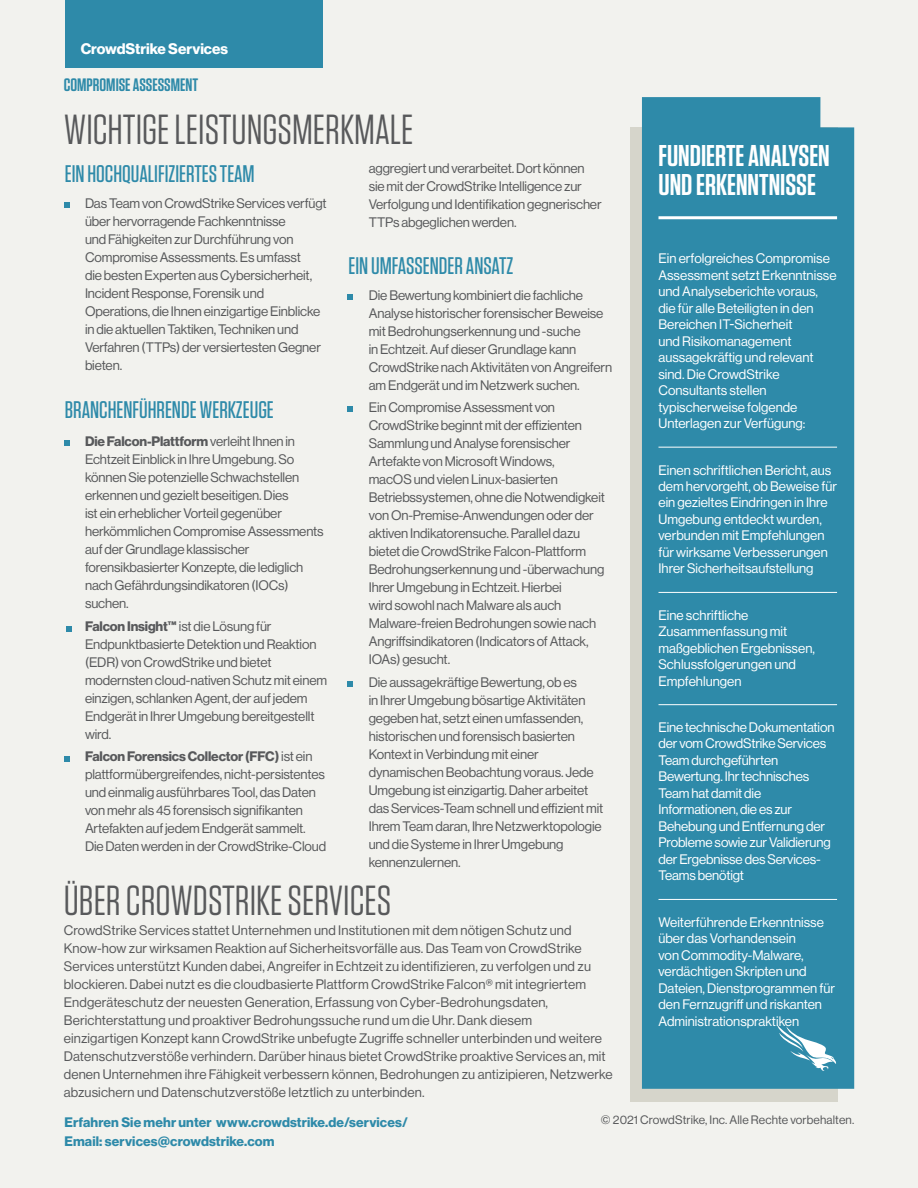
<style>
.page{position:relative;width:918px;height:1188px;background:#f2f2ee}
.page>*{position:absolute;margin:0;border:0;box-sizing:border-box;transform-origin:0 0}
.t1{font:42px "Tungsten";color:#58595b}
.t2{font:600 30px/28.5px "Tungsten";color:#fff}
.t3{font:500 24px "Tungsten";color:#2e8aa9}
.t4{font:600 18px "Tungsten";color:#2e8aa9}
.t5{font:700 15px "Haas Grot Disp 75";color:#fff}
.t6{font:13.5px/18px "Haas Grot Disp 55 Roman";letter-spacing:-.01em;color:#58595b}
.t7{font:13.5px/16.5px "Haas Grot Disp 55 Roman";color:#fff}
.t8{font:13.5px/18px "Haas Grot Disp 55 Roman";letter-spacing:.01em;color:#58595b}
.t9{font:700 13.5px "Haas Grot Disp 75";letter-spacing:.01em;color:#2e8aa9}
.t10{font:700 13.5px "Haas Grot Disp 75";letter-spacing:-.01em;color:#58595b}
.t11{font:12px "Haas Grot Disp 55 Roman";letter-spacing:.01em;color:#58595b}
.s1{font-family:"Haas Grot Disp 55 Roman";font-weight:400}
.s2{font-family:"Haas Grot Disp 75";font-weight:700}
</style>
<div class="page">
<div style="left:630px;top:127px;width:208px;height:974px;background:#d6d5cb"></div>
<div style="left:642px;top:97px;width:212px;height:992px;background:#2e8aa9"></div>
<svg style="left:64px;top:202px;width:6px;height:6px"></svg>
<svg style="left:64px;top:440px;width:6px;height:6px"></svg>
<svg style="left:66px;top:626px;width:6px;height:6px"></svg>
<svg style="left:64px;top:756px;width:6px;height:6px"></svg>
<svg style="left:347px;top:294px;width:6px;height:6px"></svg>
<svg style="left:347px;top:407px;width:6px;height:5px"></svg>
<svg style="left:347px;top:681px;width:6px;height:6px"></svg>
<svg style="left:777px;top:1025px;width:60px;height:46px;background:#5ea5bc"></svg>
<div style="left:65px;top:0;width:258px;height:68px;background:#2e8aa9"></div>
<hr style="left:658px;top:216px;width:179px;height:3px;background:#fff">
<hr style="left:658px;top:447px;width:179px;height:1px;background:#fff">
<hr style="left:658px;top:592px;width:179px;height:1px;background:#fff">
<hr style="left:658px;top:704px;width:179px;height:1px;background:#fff">
<hr style="left:658px;top:899px;width:179px;height:1px;background:#fff">
<p class="t5" style="left:81px;top:39px;width:149px">CrowdStrike Services</p>
<h3 class="t4" style="left:64px;top:75px;width:136px">COMPROMISE ASSESSMENT</h3>
<h1 class="t1" style="left:64px;top:107px;width:351px">WICHTIGE LEISTUNGSMERKMALE</h1>
<h3 class="t3" style="left:65px;top:161px;width:191px">EIN HOCHQUALIFIZIERTES TEAM</h3>
<p class="t6" style="left:85px;top:194px;width:243px">Das Team von CrowdStrike Services verfügt über hervorragende Fachkenntnisse<br>und Fähigkeiten zur Durchführung von Compromise Assessments. Es umfasst<br>die besten Experten aus Cybersicherheit, Incident Response, Forensik und Operations, die Ihnen einzigartige Einblicke in die aktuellen Taktiken, Techniken und Verfahren (TTPs) der versiertesten Gegner bieten.</p>
<h3 class="t3" style="left:65px;top:397px;width:211px">BRANCHENFÜHRENDE WERKZEUGE</h3>
<p class="t10" style="left:85px;top:433px;width:212px">Die Falcon-Plattform <span class="s1">verleiht Ihnen in</span></p>
<p class="t6" style="left:85px;top:451px;width:240px">Echtzeit Einblick in Ihre Umgebung. So können Sie potenzielle Schwachstellen erkennen und gezielt beseitigen. Dies<br>ist ein erheblicher Vorteil gegenüber herkömmlichen Compromise Assessments auf der Grundlage klassischer forensikbasierter Konzepte, die lediglich nach Gefährdungsindikatoren (IOCs) suchen.</p>
<p class="t6" style="left:85px;top:617px;width:244px"><span class="s2">Falcon Insight™</span> ist die Lösung für Endpunktbasierte Detektion und Reaktion (EDR) von CrowdStrike und bietet modernsten cloud-nativen Schutz mit einem einzigen, schlanken Agent, der auf jedem Endgerät in Ihrer Umgebung bereitgestellt wird.</p>
<p class="t10" style="left:85px;top:748px;width:229px">Falcon Forensics Collector (FFC)<span class="s1">ist ein</span></p>
<p class="t6" style="left:85px;top:766px;width:243px">plattformübergreifendes, nicht-persistentes und einmalig ausführbares Tool, das Daten von mehr als 45 forensisch signifikanten Artefakten auf jedem Endgerät sammelt.<br>Die Daten werden in der CrowdStrike-Cloud</p>
<p class="t6" style="left:369px;top:160px;width:234px">aggregiert und verarbeitet. Dort können sie mit der CrowdStrike Intelligence zur Verfolgung und Identifikation gegnerischer TTPs abgeglichen werden.</p>
<h3 class="t3" style="left:348px;top:253px;width:166px">EIN UMFASSENDER ANSATZ</h3>
<p class="t6" style="left:369px;top:286px;width:245px">Die Bewertung kombiniert die fachliche Analyse historischer forensischer Beweise mit Bedrohungserkennung und -suche<br>in Echtzeit. Auf dieser Grundlage kann CrowdStrike nach Aktivitäten von Angreifern am Endgerät und im Netzwerk suchen.</p>
<p class="t6" style="left:369px;top:399px;width:238px">Ein Compromise Assessment von CrowdStrike beginnt mit der effizienten Sammlung und Analyse forensischer Artefakte von Microsoft Windows,<br>macOS und vielen Linux-basierten Betriebssystemen, ohne die Notwendigkeit von On-Premise-Anwendungen oder der aktiven Indikatorensuche. Parallel dazu bietet die CrowdStrike Falcon-Plattform Bedrohungserkennung und -überwachung Ihrer Umgebung in Echtzeit. Hierbei<br>wird sowohl nach Malware als auch Malware-freien Bedrohungen sowie nach Angriffsindikatoren (Indicators of Attack, IOAs) gesucht.</p>
<p class="t6" style="left:369px;top:673px;width:236px">Die aussagekräftige Bewertung, ob es<br>in Ihrer Umgebung bösartige Aktivitäten gegeben hat, setzt einen umfassenden, historischen und forensisch basierten Kontext in Verbindung mit einer dynamischen Beobachtung voraus. Jede Umgebung ist einzigartig. Daher arbeitet das Services-Team schnell und effizient mit Ihrem Team daran, Ihre Netzwerktopologie und die Systeme in Ihrer Umgebung kennenzulernen.</p>
<h1 class="t1" style="left:64px;top:879px;width:329px">ÜBER CROWDSTRIKE SERVICES</h1>
<p class="t8" style="left:64px;top:922px;width:550px">CrowdStrike Services stattet Unternehmen und Institutionen mit dem nötigen Schutz und Know-how zur wirksamen Reaktion auf Sicherheitsvorfälle aus. Das Team von CrowdStrike Services unterstützt Kunden dabei, Angreifer in Echtzeit zu identifizieren, zu verfolgen und zu blockieren. Dabei nutzt es die cloudbasierte Plattform CrowdStrike Falcon® mit integriertem Endgeräteschutz der neuesten Generation, Erfassung von Cyber-Bedrohungsdaten, Berichterstattung und proaktiver Bedrohungssuche rund um die Uhr. Dank diesem<br>einzigartigen Konzept kann CrowdStrike unbefugte Zugriffe schneller unterbinden und weitere Datenschutzverstöße verhindern. Darüber hinaus bietet CrowdStrike proaktive Services an, mit denen Unternehmen ihre Fähigkeit verbessern können, Bedrohungen zu antizipieren, Netzwerke abzusichern und Datenschutzverstöße letztlich zu unterbinden.</p>
<h2 class="t2" style="left:658px;top:142px;width:173px">FUNDIERTE ANALYSEN<br>UND ERKENNTNISSE</h2>
<p class="t7" style="left:658px;top:250px;width:180px">Ein erfolgreiches Compromise<br>Assessment setzt Erkenntnisse und Analyseberichte voraus, die für alle Beteiligten in den<br>Bereichen IT-Sicherheit<br>und Risikomanagement aussagekräftig und relevant sind. Die CrowdStrike<br>Consultants stellen typischerweise folgende<br>Unterlagen zur Verfügung:</p>
<p class="t7" style="left:658px;top:462px;width:180px">Einen schriftlichen Bericht, aus dem hervorgeht, ob Beweise für ein gezieltes Eindringen in Ihre<br>Umgebung entdeckt wurden, verbunden mit Empfehlungen für wirksame Verbesserungen<br>Ihrer Sicherheitsaufstellung</p>
<p class="t7" style="left:658px;top:607px;width:158px">Eine schriftliche<br>Zusammenfassung mit maßgeblichen Ergebnissen,<br>Schlussfolgerungen und<br>Empfehlungen</p>
<p class="t7" style="left:658px;top:719px;width:178px">Eine technische Dokumentation der vom CrowdStrike Services<br>Team durchgeführten<br>Bewertung. Ihr technisches<br>Team hat damit die<br>Informationen, die es zur<br>Behebung und Entfernung der<br>Probleme sowie zur Validierung der Ergebnisse des Services-<br>Teams benötigt</p>
<p class="t7" style="left:658px;top:914px;width:178px">Weiterführende Erkenntnisse über das Vorhandensein<br>von Commodity-Malware, verdächtigen Skripten und<br>Dateien, Dienstprogrammen für den Fernzugriff und riskanten<br>Administrationspraktiken</p>
<p class="t9" style="left:64px;top:1114px;width:345px">Erfahren Sie mehr unter www.crowdstrike.de/services/</p>
<p class="t11" style="left:601px;top:1113px;width:255px">© 2021 CrowdStrike, Inc. Alle Rechte vorbehalten.</p>
<p class="t9" style="left:64px;top:1134px;width:212px">Email: services@crowdstrike.com</p>
</div>
